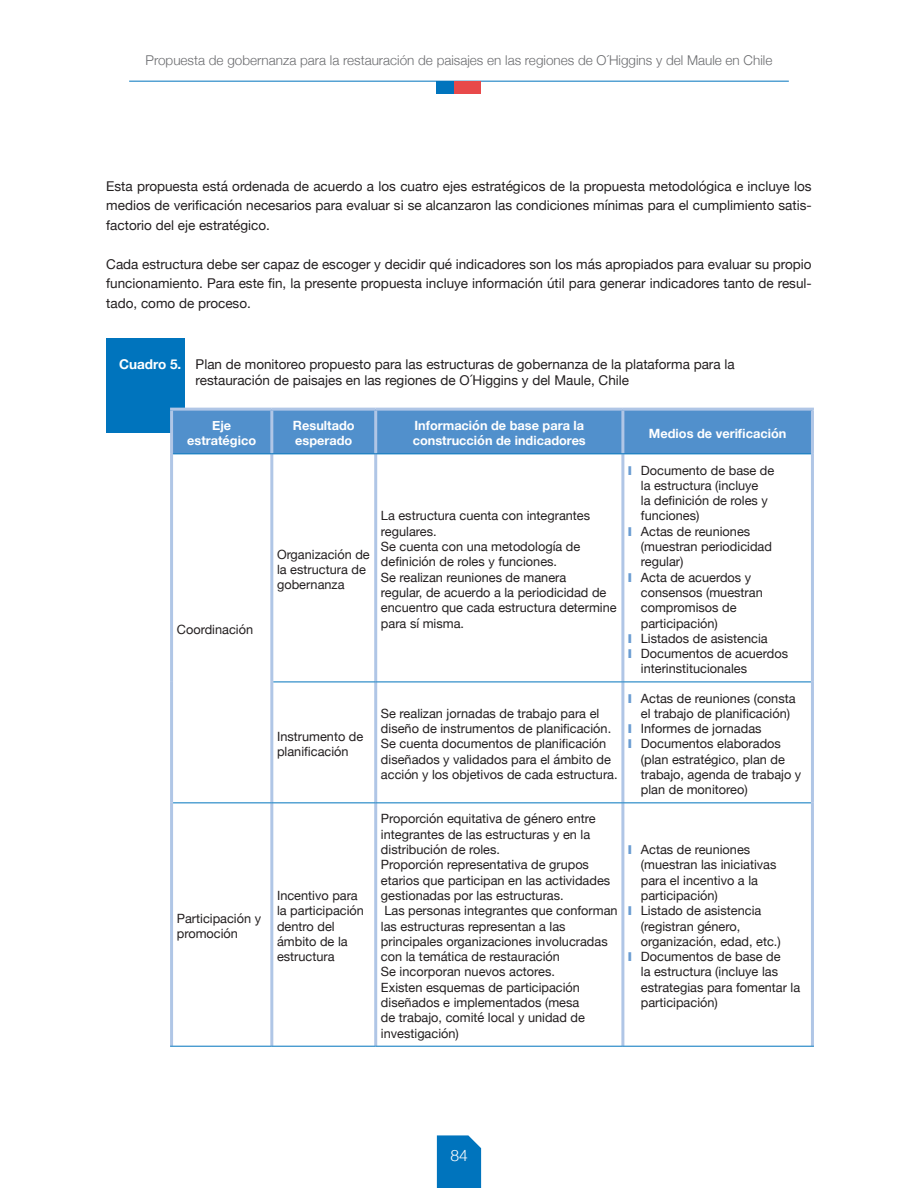
<style>
.page{position:relative;width:918px;height:1188px;background:#fff}
.page>*{position:absolute;margin:0;border:0;box-sizing:border-box;transform-origin:0 0}
.t1{font:300 15.75px "Helvetica Neue";color:#fff}
.Texto_español{font:13.5px/19.5px "Helvetica Neue";color:#231f20;text-align:justify}
.Titulo_cuadro{font:13.5px/16.5px "Helvetica Neue";color:#231f20}
.t2{font:300 13.5px "Helvetica Neue";color:#6c6d70}
.Texto_cuadro{font:12.75px/15.3px "Helvetica Neue";color:#231f20}
.Texto_cuadro-2{font:700 12.75px/15.3px "Helvetica Neue";color:#fff}
.s1{font-weight:700;color:#fff}
.s2{color:#6a9cd2}
</style>
<div class="page">
<hr style="left:129px;top:81px;width:660px;height:1px;background:#0074bd">
<div style="left:437px;top:81px;width:18px;height:12px;background:#0074bd"></div>
<div style="left:455px;top:81px;width:26px;height:12px;background:#e8494a"></div>
<div style="left:437px;top:1135px;width:44px;height:53px;background:#0074bd"></div>
<div style="left:106px;top:338px;width:79px;height:95px;background:#0074bd"></div>
<div style="left:173px;top:411px;width:638px;height:42px;background:#5190cc"></div>
<hr style="left:170px;top:454px;width:3px;height:228px;background:#b0c6e6">
<hr style="left:170px;top:682px;width:3px;height:121px;background:#b0c6e6">
<hr style="left:270px;top:454px;width:3px;height:228px;background:#b0c6e6">
<hr style="left:374px;top:454px;width:3px;height:228px;background:#b0c6e6">
<hr style="left:621px;top:454px;width:3px;height:228px;background:#b0c6e6">
<hr style="left:811px;top:454px;width:3px;height:228px;background:#b0c6e6">
<hr style="left:270px;top:682px;width:3px;height:120px;background:#b0c6e6">
<hr style="left:374px;top:682px;width:3px;height:120px;background:#b0c6e6">
<hr style="left:621px;top:682px;width:3px;height:120px;background:#b0c6e6">
<hr style="left:811px;top:682px;width:3px;height:121px;background:#b0c6e6">
<hr style="left:170px;top:803px;width:3px;height:243px;background:#b0c6e6">
<hr style="left:270px;top:803px;width:3px;height:243px;background:#b0c6e6">
<hr style="left:374px;top:803px;width:3px;height:243px;background:#b0c6e6">
<hr style="left:621px;top:803px;width:3px;height:243px;background:#b0c6e6">
<hr style="left:811px;top:803px;width:3px;height:243px;background:#b0c6e6">
<hr style="left:170px;top:408px;width:102px;height:3px;background:#b0c6e6">
<hr style="left:170px;top:411px;width:3px;height:43px;background:#b0c6e6">
<hr style="left:272px;top:408px;width:104px;height:3px;background:#b0c6e6">
<hr style="left:270px;top:411px;width:3px;height:42px;background:#b0c6e6">
<hr style="left:376px;top:408px;width:247px;height:3px;background:#b0c6e6">
<hr style="left:374px;top:411px;width:3px;height:42px;background:#b0c6e6">
<hr style="left:623px;top:408px;width:191px;height:3px;background:#b0c6e6">
<hr style="left:621px;top:411px;width:3px;height:42px;background:#b0c6e6">
<hr style="left:811px;top:411px;width:3px;height:43px;background:#b0c6e6">
<hr style="left:273px;top:682px;width:103px;height:1px;background:#0074bd">
<hr style="left:376px;top:682px;width:247px;height:1px;background:#0074bd">
<hr style="left:623px;top:682px;width:188px;height:1px;background:#0074bd">
<hr style="left:173px;top:802px;width:99px;height:1px;background:#0074bd">
<hr style="left:170px;top:1046px;width:102px;height:1px;background:#0074bd">
<hr style="left:272px;top:802px;width:104px;height:1px;background:#0074bd">
<hr style="left:376px;top:802px;width:247px;height:1px;background:#0074bd">
<hr style="left:623px;top:802px;width:188px;height:1px;background:#0074bd">
<hr style="left:272px;top:1046px;width:104px;height:1px;background:#0074bd">
<hr style="left:376px;top:1046px;width:247px;height:1px;background:#0074bd">
<hr style="left:623px;top:1046px;width:191px;height:1px;background:#0074bd">
<hr style="left:173px;top:453px;width:99px;height:1px;background:#0074bd">
<hr style="left:272px;top:453px;width:104px;height:1px;background:#0074bd">
<hr style="left:376px;top:453px;width:247px;height:1px;background:#0074bd">
<hr style="left:623px;top:453px;width:188px;height:1px;background:#0074bd">
<p class="t2" style="left:146px;top:49px;width:628px">Propuesta de gobernanza para la restauración de paisajes en las regiones de O´Higgins y del Maule en Chile</p>
<p class="Texto_español" style="left:106px;top:177px;width:707px">Esta propuesta está ordenada de acuerdo a los cuatro ejes estratégicos de la propuesta metodológica e incluye los medios de verificación necesarios para evaluar si se alcanzaron las condiciones mínimas para el cumplimiento satis&shy;factorio del eje estratégico.</p>
<p class="Texto_español" style="left:106px;top:255px;width:707px">Cada estructura debe ser capaz de escoger y decidir qué indicadores son los más apropiados para evaluar su propio funcionamiento. Para este fin, la presente propuesta incluye información útil para generar indicadores tanto de resul&shy;tado, como de proceso.</p>
<p class="Titulo_cuadro" style="left:196px;top:356px;width:541px;text-indent:-77px"><span class="s1">Cuadro 5.</span> Plan de monitoreo propuesto para las estructuras de gobernanza de la plataforma para la restauración de paisajes en las regiones de O´Higgins y del Maule, Chile</p>
<p class="Texto_cuadro-2" style="left:187px;top:418px;width:70px;text-align:center">Eje estratégico</p>
<p class="Texto_cuadro-2" style="left:293px;top:418px;width:63px">Resultado esperado</p>
<p class="Texto_cuadro-2" style="left:413px;top:418px;width:175px">Información de base para la construcción de indicadores</p>
<p class="Texto_cuadro-2" style="left:649px;top:426px;width:139px">Medios de verificación</p>
<p class="Texto_cuadro" style="left:177px;top:623px;width:78px">Coordinación</p>
<p class="Texto_cuadro" style="left:177px;top:911px;width:86px">Participación y promoción</p>
<p class="Texto_cuadro" style="left:277px;top:547px;width:94px">Organización de la estructura de gobernanza</p>
<p class="Texto_cuadro" style="left:277px;top:729px;width:88px">Instrumento de planificación</p>
<p class="Texto_cuadro" style="left:277px;top:889px;width:88px">Incentivo para la participación dentro del ámbito de la estructura</p>
<p class="Texto_cuadro" style="left:381px;top:509px;width:211px">La estructura cuenta con integrantes regulares.</p>
<p class="Texto_cuadro" style="left:381px;top:540px;width:201px">Se cuenta con una metodología de definición de roles y funciones.</p>
<p class="Texto_cuadro" style="left:381px;top:570px;width:237px">Se realizan reuniones de manera<br>regular, de acuerdo a la periodicidad de encuentro que cada estructura determine para sí misma.</p>
<p class="Texto_cuadro" style="left:381px;top:706px;width:232px">Se realizan jornadas de trabajo para el diseño de instrumentos de planificación.</p>
<p class="Texto_cuadro" style="left:381px;top:737px;width:236px">Se cuenta documentos de planificación diseñados y validados para el ámbito de acción y los objetivos de cada estructura.</p>
<p class="Texto_cuadro" style="left:381px;top:812px;width:216px">Proporción equitativa de género entre integrantes de las estructuras y en la distribución de roles.</p>
<p class="Texto_cuadro" style="left:381px;top:858px;width:231px">Proporción representativa de grupos etarios que participan en las actividades gestionadas por las estructuras.</p>
<p class="Texto_cuadro" style="left:381px;top:904px;width:238px">Las personas integrantes que conforman las estructuras representan a las principales organizaciones involucradas con la temática de restauración</p>
<p class="Texto_cuadro" style="left:381px;top:965px;width:173px">Se incorporan nuevos actores.</p>
<p class="Texto_cuadro" style="left:381px;top:980px;width:206px">Existen esquemas de participación diseñados e implementados (mesa de trabajo, comité local y unidad de investigación)</p>
<p class="Texto_cuadro" style="left:641px;top:463px;width:135px;text-indent:-13px"><span class="s2">❙</span> Documento de base de la estructura (incluye<br>la definición de roles y funciones)</p>
<p class="Texto_cuadro" style="left:641px;top:524px;width:133px;text-indent:-13px"><span class="s2">❙</span> Actas de reuniones (muestran periodicidad regular)</p>
<p class="Texto_cuadro" style="left:641px;top:570px;width:123px;text-indent:-13px"><span class="s2">❙</span> Acta de acuerdos y consensos (muestran compromisos de participación)</p>
<p class="Texto_cuadro" style="left:628px;top:631px;width:141px"><span class="s2">❙</span> Listados de asistencia</p>
<p class="Texto_cuadro" style="left:641px;top:647px;width:149px;text-indent:-13px"><span class="s2">❙</span> Documentos de acuerdos interinstitucionales</p>
<p class="Texto_cuadro" style="left:628px;top:691px;width:169px;text-align:center"><span class="s2">❙</span> Actas de reuniones (consta el trabajo de planificación)</p>
<p class="Texto_cuadro" style="left:628px;top:722px;width:135px"><span class="s2">❙</span> Informes de jornadas</p>
<p class="Texto_cuadro" style="left:641px;top:737px;width:162px;text-indent:-13px"><span class="s2">❙</span> Documentos elaborados (plan estratégico, plan de trabajo, agenda de trabajo y plan de monitoreo)</p>
<p class="Texto_cuadro" style="left:641px;top:843px;width:137px;text-indent:-13px"><span class="s2">❙</span> Actas de reuniones (muestran las iniciativas para el incentivo a la participación)</p>
<p class="Texto_cuadro" style="left:641px;top:904px;width:141px;text-indent:-13px"><span class="s2">❙</span> Listado de asistencia (registran género, organización, edad, etc.)</p>
<p class="Texto_cuadro" style="left:641px;top:950px;width:161px;text-indent:-13px"><span class="s2">❙</span> Documentos de base de<br>la estructura (incluye las estrategias para fomentar la participación)</p>
<p class="t1" style="left:450px;top:1143px;width:19px">84</p>
</div>
